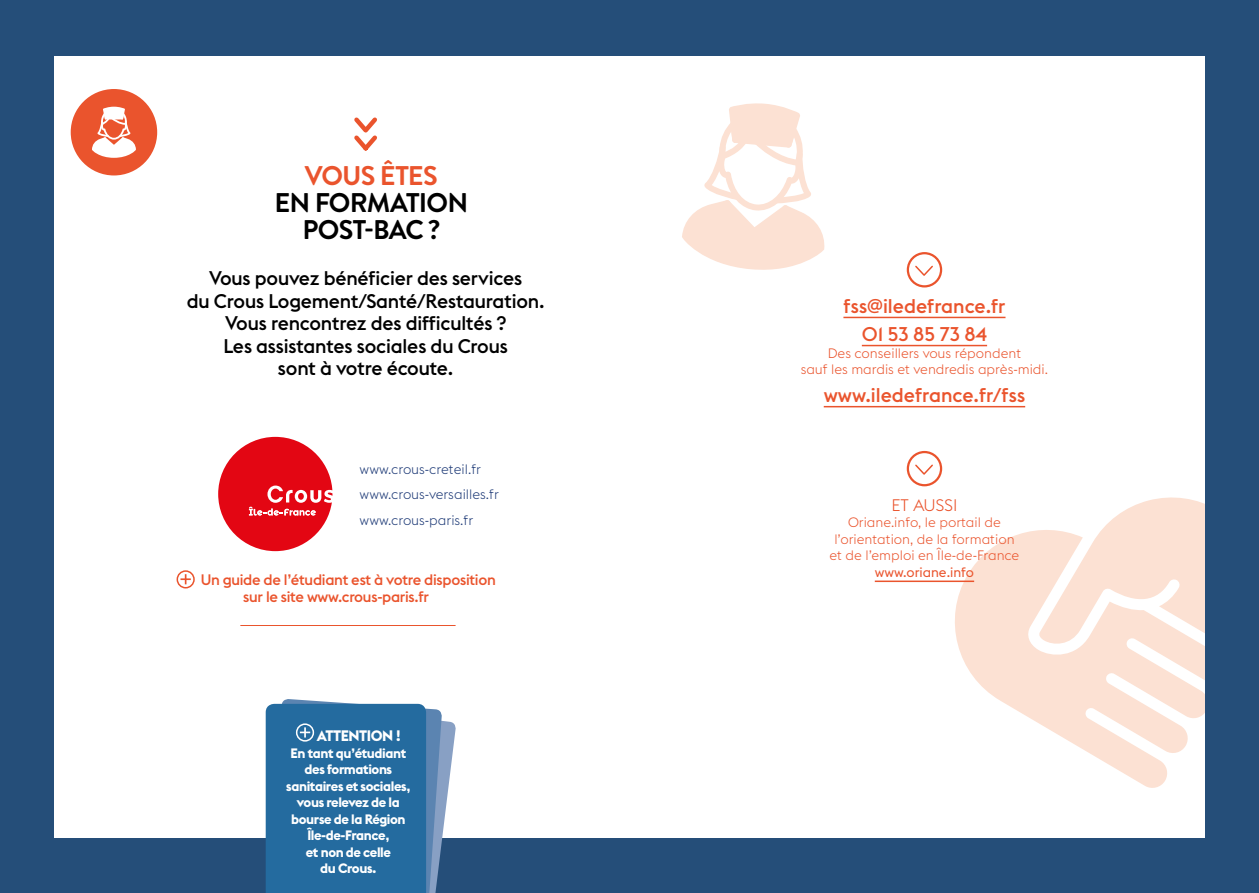
<style>
.page{position:relative;width:1259px;height:893px;background:#254e79}
.page>*{position:absolute;margin:0;border:0;box-sizing:border-box;transform-origin:0 0}
.t1{font:700 27px/27px "Brandon Grotesque";letter-spacing:-.03em;color:#000;text-align:center}
.t2{font:700 27px "Brandon Grotesque";letter-spacing:-.03em;color:#ea542d}
.t3{font:500 19.65px/28px "Euclid Flex";color:#ea542d;text-align:center}
.t4{font:500 19.5px/22.5px "Euclid Flex";letter-spacing:-.01em;color:#000;text-align:center}
.t5{font:300 16.5px "Euclid Flex";color:#ea542d}
.t6{font:500 15px/16.5px "Euclid Flex";letter-spacing:-.02em;color:#ea542d}
.t7{font:700 15px "Euclid Flex";letter-spacing:-.03em;color:#fff}
.t8{font:300 13.5px/16.5px "Euclid Flex";color:#ea542d;text-align:center}
.t9{font:700 13.5px/16.5px "Euclid Flex";letter-spacing:-.03em;color:#fff;text-align:center}
.t10{font:300 13.5px "Euclid Flex";color:#203c78}
.t11{font:13.5px "Euclid Flex";color:#ea542d}
</style>
<div class="page">
<div style="left:54px;top:56px;width:1151px;height:782px;background:#fff"></div>
<svg style="left:942px;top:497px;width:263px;height:291px;fill:#fce1d3"></svg>
<svg style="left:265px;top:699px;width:191px;height:194px;background:#3776a5"></svg>
<div style="left:296px;top:723px;width:18px;height:19px;border:2px solid #fff;border-radius:50%"></div>
<hr style="left:843px;top:317px;width:162px;height:1px;background:#ea542d">
<hr style="left:862px;top:345px;width:125px;height:1px;background:#ea542d">
<hr style="left:823px;top:406px;width:202px;height:1px;background:#ea542d">
<div style="left:906px;top:252px;width:36px;height:35px;border:2px solid #ea542d;border-radius:50%"></div>
<svg style="left:915px;top:265px;width:18px;height:11px"></svg>
<hr style="left:875px;top:581px;width:99px;height:1px;background:#ea542d">
<div style="left:906px;top:451px;width:36px;height:35px;border:2px solid #ea542d;border-radius:50%"></div>
<svg style="left:915px;top:464px;width:18px;height:11px"></svg>
<div style="left:71px;top:89px;width:86px;height:86px;background:#ea542d;border-radius:50%"></div>
<svg style="left:92px;top:107px;width:44px;height:51px"></svg>
<svg style="left:682px;top:103px;width:143px;height:167px"></svg>
<svg style="left:180px;top:574px;width:11px;height:10px"></svg>
<div style="left:177px;top:570px;width:18px;height:18px;border:2px solid #ea542d;border-radius:50%"></div>
<hr style="left:240px;top:625px;width:215px;height:1px;background:#ea542d">
<svg style="left:218px;top:437px;width:115px;height:114px"></svg>
<svg style="left:354px;top:117px;width:23px;height:34px"></svg>
<h1 class="t2" style="left:305px;top:157px;width:134px">VOUS ÊTES</h1>
<h1 class="t1" style="left:274px;top:190px;width:195px">EN FORMATION<br>POST-BAC ?</h1>
<p class="t4" style="left:187px;top:267px;width:359px">Vous pouvez bénéficier des services<br>du Crous Logement/Santé/Restauration.<br>Vous rencontrez des difficultés ?<br>Les assistantes sociales du Crous<br>sont à votre écoute.</p>
<p class="t10" style="left:359px;top:461px;width:123px">www.crous-creteil.fr</p>
<p class="t10" style="left:359px;top:487px;width:141px">www.crous-versailles.fr</p>
<p class="t10" style="left:359px;top:513px;width:115px">www.crous-paris.fr</p>
<p class="t6" style="left:243px;top:572px;width:254px;text-indent:-43px">Un guide de l’étudiant est à votre disposition sur le site www.crous-paris.fr</p>
<p class="t7" style="left:317px;top:727px;width:85px">ATTENTION !</p>
<p class="t9" style="left:286px;top:745px;width:126px">En tant qu’étudiant des formations sanitaires et sociales, vous relevez de la bourse de la Région<br>Île-de-France,<br>et non de celle<br>du Crous.</p>
<p class="t3" style="left:843px;top:292px;width:164px">fss@iledefrance.fr<br>01 53 85 73 84</p>
<p class="t8" style="left:801px;top:345px;width:249px">Des conseillers vous répondent<br>sauf les mardis et vendredis après-midi.</p>
<p class="t3" style="left:823px;top:381px;width:203px">www.iledefrance.fr/fss</p>
<p class="t5" style="left:891px;top:495px;width:68px">ET AUSSI</p>
<p class="t8" style="left:829px;top:514px;width:191px">Oriane.info, le portail de l’orientation, de la formation et de l’emploi en Île-de-France</p>
<p class="t11" style="left:875px;top:564px;width:101px">www.oriane.info</p>
</div>
